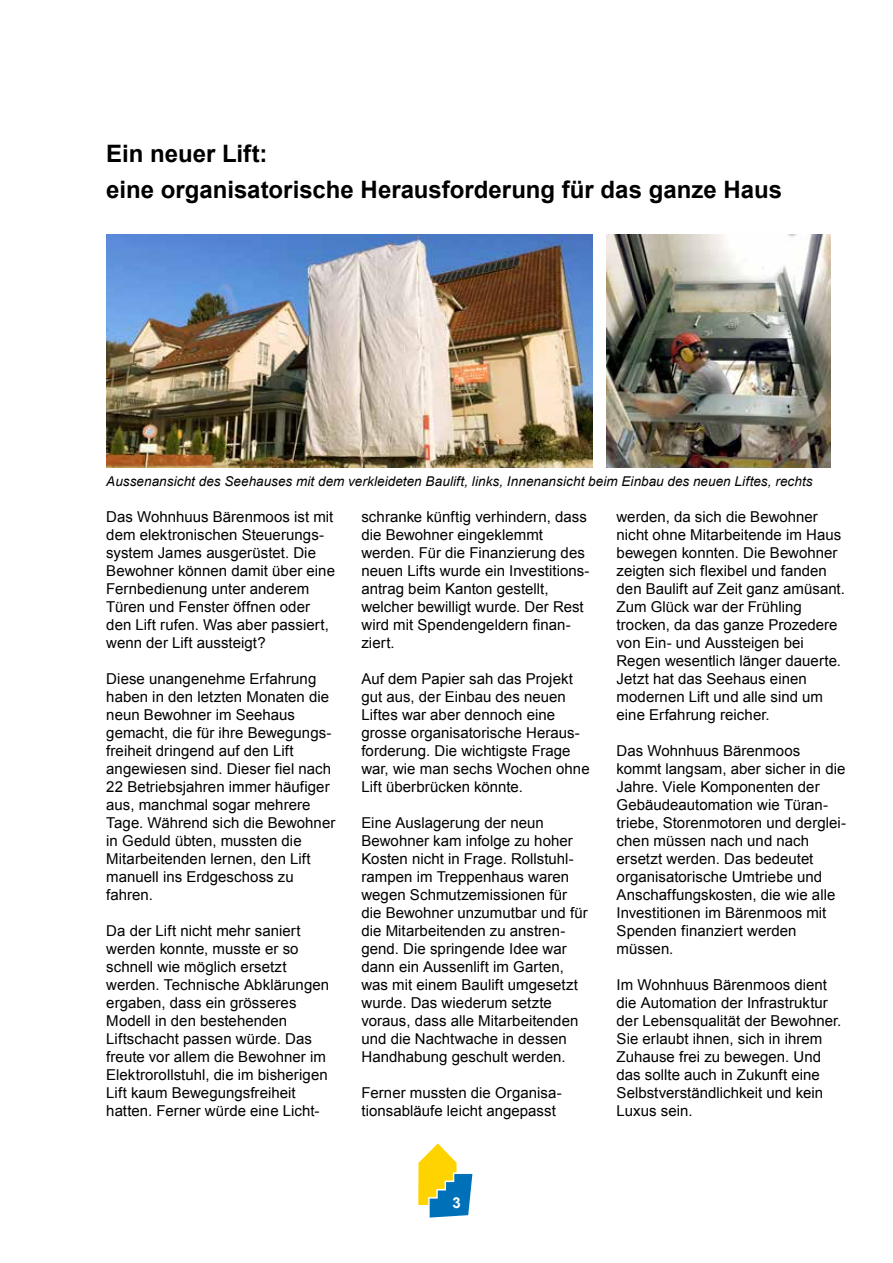
<style>
.page{position:relative;width:893px;height:1263px;background:#fff}
.page>*{position:absolute;margin:0;border:0;box-sizing:border-box;transform-origin:0 0}
.t1{font:700 24px/36px "Arial";color:#000}
.t2{font:15px/18px "Arial";letter-spacing:.005em;color:#000}
.t3{font:700 15px "Arial";color:#fff}
.t4{font:italic 13.5px "Arial";letter-spacing:.005em;color:#000}
</style>
<div class="page">
<svg style="left:418px;top:1143px;width:54px;height:74px"></svg>
<img style="left:106px;top:234px;width:486px;height:234px">
<img style="left:606px;top:234px;width:225px;height:234px">
<h1 class="t1" style="left:106px;top:136px;width:677px">Ein neuer Lift:<br>eine organisatorische Herausforderung für das ganze Haus</h1>
<p class="t4" style="left:106px;top:474px;width:708px">Aussenansicht des Seehauses mit dem verkleideten Baulift, links, Innenansicht beim Einbau des neuen Liftes, rechts</p>
<p class="t2" style="left:106px;top:508px;width:230px">Das Wohnhuus Bärenmoos ist mit dem elektronischen Steuerungs&shy;system James ausgerüstet. Die<br>Bewohner können damit über eine<br>Fernbedienung unter anderem<br>Türen und Fenster öffnen oder den Lift rufen. Was aber passiert, wenn der Lift aussteigt?</p>
<p class="t2" style="left:106px;top:670px;width:231px">Diese unangenehme Erfahrung haben in den letzten Monaten die neun Bewohner im Seehaus gemacht, die für ihre Bewegungs&shy;freiheit dringend auf den Lift angewiesen sind. Dieser fiel nach<br>22 Betriebsjahren immer häufiger aus, manchmal sogar mehrere<br>Tage. Während sich die Bewohner in Geduld übten, mussten die<br>Mitarbeitenden lernen, den Lift manuell ins Erdgeschoss zu fahren.</p>
<p class="t2" style="left:106px;top:922px;width:224px">Da der Lift nicht mehr saniert werden konnte, musste er so schnell wie möglich ersetzt werden. Technische Abklärungen ergaben, dass ein grösseres<br>Modell in den bestehenden<br>Liftschacht passen würde. Das freute vor allem die Bewohner im<br>Elektrorollstuhl, die im bisherigen<br>Lift kaum Bewegungsfreiheit hatten. Ferner würde eine Licht-</p>
<p class="t2" style="left:361px;top:508px;width:230px">schranke künftig verhindern, dass die Bewohner eingeklemmt werden. Für die Finanzierung des neuen Lifts wurde ein Investitions&shy;antrag beim Kanton gestellt, welcher bewilligt wurde. Der Rest wird mit Spendengeldern finan&shy;ziert.</p>
<p class="t2" style="left:361px;top:670px;width:230px">Auf dem Papier sah das Projekt gut aus, der Einbau des neuen<br>Liftes war aber dennoch eine grosse organisatorische Heraus&shy;forderung. Die wichtigste Frage war, wie man sechs Wochen ohne<br>Lift überbrücken könnte.</p>
<p class="t2" style="left:361px;top:814px;width:228px">Eine Auslagerung der neun<br>Bewohner kam infolge zu hoher<br>Kosten nicht in Frage. Rollstuhl&shy;rampen im Treppenhaus waren wegen Schmutzemissionen für die Bewohner unzumutbar und für die Mitarbeitenden zu anstren&shy;gend. Die springende Idee war dann ein Aussenlift im Garten, was mit einem Baulift umgesetzt wurde. Das wiederum setzte voraus, dass alle Mitarbeitenden und die Nachtwache in dessen<br>Handhabung geschult werden.</p>
<p class="t2" style="left:361px;top:1084px;width:202px">Ferner mussten die Organisa&shy;tionsabläufe leicht angepasst</p>
<p class="t2" style="left:617px;top:508px;width:230px">werden, da sich die Bewohner nicht ohne Mitarbeitende im Haus bewegen konnten. Die Bewohner zeigten sich flexibel und fanden den Baulift auf Zeit ganz amüsant.<br>Zum Glück war der Frühling trocken, da das ganze Prozedere von Ein- und Aussteigen bei<br>Regen wesentlich länger dauerte.<br>Jetzt hat das Seehaus einen modernen Lift und alle sind um eine Erfahrung reicher.</p>
<p class="t2" style="left:617px;top:742px;width:231px">Das Wohnhuus Bärenmoos kommt langsam, aber sicher in die<br>Jahre. Viele Komponenten der<br>Gebäudeautomation wie Türan&shy;triebe, Storenmotoren und derglei&shy;chen müssen nach und nach ersetzt werden. Das bedeutet organisatorische Umtriebe und<br>Anschaffungskosten, die wie alle<br>Investitionen im Bärenmoos mit<br>Spenden finanziert werden müssen.</p>
<p class="t2" style="left:617px;top:976px;width:226px">Im Wohnhuus Bärenmoos dient die Automation der Infrastruktur der Lebensqualität der Bewohner.<br>Sie erlaubt ihnen, sich in ihrem<br>Zuhause frei zu bewegen. Und das sollte auch in Zukunft eine<br>Selbstverständlichkeit und kein<br>Luxus sein.</p>
<p class="t3" style="left:453px;top:1194px;width:10px">23</p>
</div>
